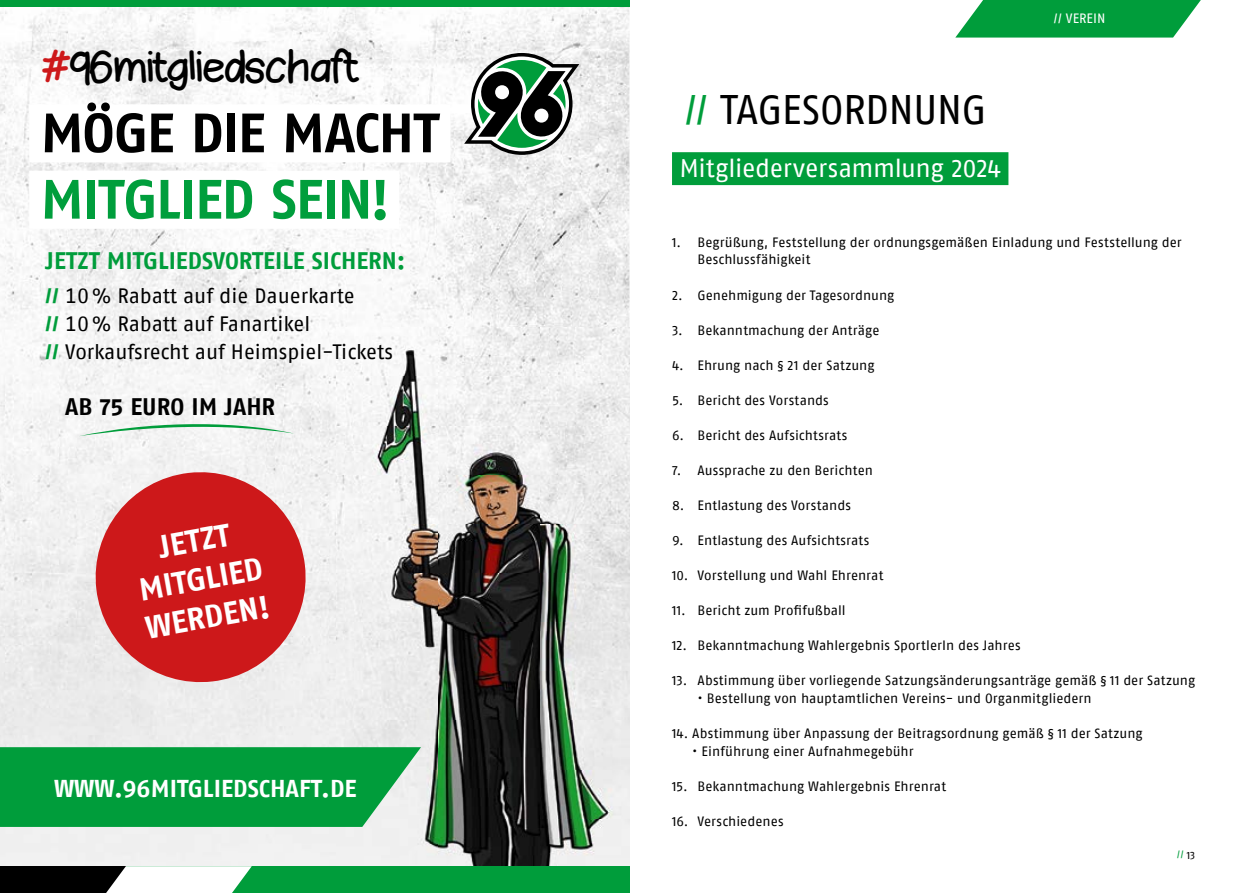
<style>
.page{position:relative;width:1259px;height:893px;background:#fff}
.page>*{position:absolute;margin:0;border:0;box-sizing:border-box;transform-origin:0 0}
.t1{font:55.35px "Fago No Bold Lf";letter-spacing:-.015em;color:#009e3c}
.t2{font:55.35px "Fago No Bold Lf";letter-spacing:-.02em;color:#000}
.t3{font:41.25px "Fago No Regular LF";letter-spacing:-.025em;color:#000}
.t4{font:41.1px "Bromine";color:#000}
.t5{font:31.65px/38.7px "Fago No Bold Lf";color:#fff;text-align:center}
.t6{font:25.5px "Fago No Regular LF";letter-spacing:-.02em;color:#fff}
.t7{font:24.3px "Fago No Bold Lf";color:#fff}
.t8{font:23.85px "Fago No Bold Lf";color:#009d3b}
.t9{font:23.85px "Fago No Bold Lf";color:#000}
.t10{font:20.85px/28px "Fago No Regular Tf";letter-spacing:-.005em;color:#000}
.t11{font:13.5px/17.5px "Fago No Regular LF";color:#000}
.t12{font:13.5px "Fago No Regular LF";color:#fff}
.t13{font:10.65px "Fago No Regular LF";color:#009d3b}
.s1{color:#cd181a}
.s2{font-family:"Fago No Bold TF";color:#009d3b}
.s3{color:#009d3b}
.s4{color:#000}
</style>
<div class="page">
<svg style="left:955px;top:0;width:245px;height:38px"></svg>
<img style="left:0;top:7px;width:629px;height:859px">
<img style="left:337px;top:328px;width:292px;height:538px">
<div style="left:0;top:866px;width:629px;height:27px;background:#009d3b"></div>
<div style="left:0;top:866px;width:126px;height:27px;background:#000"></div>
<svg style="left:106px;top:866px;width:146px;height:27px"></svg>
<div style="left:0;top:0;width:629px;height:7px;background:#009d3b"></div>
<svg style="left:0;top:747px;width:421px;height:80px"></svg>
<svg style="left:90px;top:466px;width:221px;height:222px;fill:#cd181a"></svg>
<svg style="left:464px;top:53px;width:115px;height:102px"></svg>
<svg style="left:79px;top:424px;width:215px;height:12px"></svg>
<div style="left:29px;top:104px;width:421px;height:58px;background:#fff"></div>
<div style="left:29px;top:171px;width:370px;height:58px;background:#fff"></div>
<div style="left:672px;top:152px;width:336px;height:33px;background:#009d3b"></div>
<h3 class="t4" style="left:46px;top:40px;width:316px"><span class="s1">#</span>96mitgliedschaft</h3>
<h1 class="t2" style="left:41px;top:100px;width:400px">MÖGE DIE MACHT</h1>
<h1 class="t1" style="left:41px;top:167px;width:351px">MITGLIED SEIN!</h1>
<h3 class="t8" style="left:45px;top:246px;width:362px">JETZT MITGLIEDSVORTEILE SICHERN:</h3>
<h3 class="t10" style="left:45px;top:282px;width:349px"><span class="s2">//</span> 10 % Rabatt auf die Dauerkarte<br><span class="s2">//</span> 10 % Rabatt auf Fanartikel<br><span class="s2">//</span> Vorkaufsrecht auf Heimspiel-Tickets</h3>
<h3 class="t9" style="left:65px;top:393px;width:211px">AB 75 EURO IM JAHR</h3>
<h3 class="t5" style="left:129px;top:532px;width:127px;rotate:-10deg">JETZT<br>MITGLIED<br>WERDEN!</h3>
<h3 class="t7" style="left:54px;top:774px;width:304px">WWW.96MITGLIEDSCHAFT.DE</h3>
<h2 class="t3" style="left:684px;top:86px;width:304px"><span class="s3">//</span> TAGESORDNUNG</h2>
<h3 class="t6" style="left:679px;top:154px;width:323px">Mitgliederversammlung 2024</h3>
<p class="t12" style="left:1053px;top:11px;width:53px">// VEREIN</p>
<p class="t11" style="left:697px;top:233px;width:486px;text-indent:-26px">1. Begrüßung, Feststellung der ordnungsgemäßen Einladung und Feststellung der<br>Beschlussfähigkeit</p>
<p class="t11" style="left:672px;top:286px;width:224px">2. Genehmigung der Tagesordnung</p>
<p class="t11" style="left:672px;top:321px;width:209px">3. Bekanntmachung der Anträge</p>
<p class="t11" style="left:672px;top:356px;width:204px">4. Ehrung nach § 21 der Satzung</p>
<p class="t11" style="left:672px;top:391px;width:158px">5. Bericht des Vorstands</p>
<p class="t11" style="left:672px;top:426px;width:177px">6. Bericht des Aufsichtsrats</p>
<p class="t11" style="left:672px;top:461px;width:202px">7. Aussprache zu den Berichten</p>
<p class="t11" style="left:672px;top:496px;width:180px">8. Entlastung des Vorstands</p>
<p class="t11" style="left:672px;top:531px;width:199px">9. Entlastung des Aufsichtsrats</p>
<p class="t11" style="left:672px;top:566px;width:213px">10. Vorstellung und Wahl Ehrenrat</p>
<p class="t11" style="left:672px;top:602px;width:175px">11. Bericht zum Profifußball</p>
<p class="t11" style="left:672px;top:637px;width:350px">12. Bekanntmachung Wahlergebnis SportlerIn des Jahres</p>
<p class="t11" style="left:672px;top:672px;width:524px">13. Abstimmung über vorliegende Satzungsänderungsanträge gemäß § 11 der Satzung</p>
<p class="t11" style="left:697px;top:689px;width:396px">• Bestellung von hauptamtlichen Vereins- und Organmitgliedern</p>
<p class="t11" style="left:672px;top:724px;width:472px">14. Abstimmung über Anpassung der Beitragsordnung gemäß § 11 der Satzung</p>
<p class="t11" style="left:692px;top:742px;width:223px">• Einführung einer Aufnahmegebühr</p>
<p class="t11" style="left:672px;top:777px;width:276px">15. Bekanntmachung Wahlergebnis Ehrenrat</p>
<p class="t11" style="left:672px;top:812px;width:113px">16. Verschiedenes</p>
<p class="t13" style="left:1177px;top:848px;width:20px">// <span class="s4">13</span></p>
</div>
